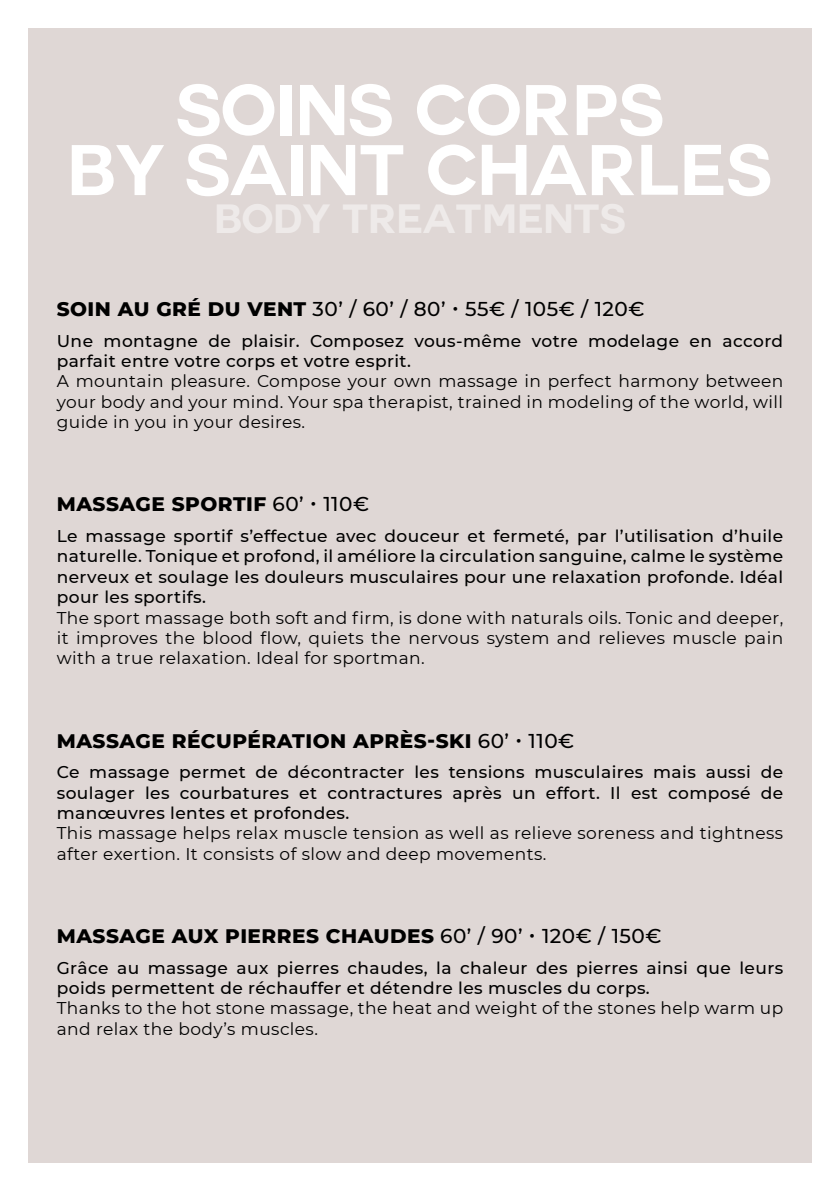
<style>
.page{position:relative;width:840px;height:1191px;background:#fff}
.page>*{position:absolute;margin:0;border:0;box-sizing:border-box;transform-origin:0 0}
.t1{font:700 70px/60px "Couture";color:#fff;text-align:center}
.t2{font:800 20px "Montserrat";letter-spacing:.025em;color:#000}
.t3{font:500 20px "Montserrat";letter-spacing:.025em;color:#000}
.t4{font:500 17px/20.4px "Montserrat";letter-spacing:.025em;color:#000}
.t5{font:17px/20.4px "Montserrat";letter-spacing:.025em;color:#000;text-align:justify}
.s1{font-weight:800}
.s2{font-weight:500}
</style>
<div class="page">
<div style="left:28px;top:28px;width:783px;height:1134px;background:#dfd7d5"></div>
<h1 class="t1" style="left:68px;top:80px;width:705px">SOINS CORPS<br>BY SAINT CHARLES</h1>
<p class="t3" style="left:57px;top:295px;width:589px"><span class="s1">SOIN AU GRÉ DU VENT</span> 30’ / 60’ / 80’ • 55€ / 105€ / 120€</p>
<p class="t4" style="left:57px;top:329px;width:727px">Une montagne de plaisir. Composez vous-même votre modelage en accord parfait entre votre corps et votre esprit.</p>
<p class="t5" style="left:57px;top:370px;width:727px">A mountain pleasure. Compose your own massage in perfect harmony between your body and your mind. Your spa therapist, trained in modeling of the world, will guide in you in your desires.</p>
<p class="t2" style="left:57px;top:489px;width:314px">MASSAGE SPORTIF <span class="s2">60’ • 110€</span></p>
<p class="t4" style="left:57px;top:525px;width:727px;text-align:justify">Le massage sportif s’effectue avec douceur et fermeté, par l’utilisation d’huile naturelle. Tonique et profond, il améliore la circulation sanguine, calme le système nerveux et soulage les douleurs musculaires pour une relaxation profonde. Idéal pour les sportifs.</p>
<p class="t5" style="left:57px;top:606px;width:727px">The sport massage both soft and firm, is done with naturals oils. Tonic and deeper, it improves the blood flow, quiets the nervous system and relieves muscle pain with a true relaxation. Ideal for sportman.</p>
<p class="t2" style="left:57px;top:726px;width:519px">MASSAGE RÉCUPÉRATION APRÈS-SKI <span class="s2">60’ • 110€</span></p>
<p class="t4" style="left:57px;top:761px;width:727px;text-align:justify">Ce massage permet de décontracter les tensions musculaires mais aussi de soulager les courbatures et contractures après un effort. Il est composé de manœuvres lentes et profondes.</p>
<p class="t5" style="left:57px;top:822px;width:727px">This massage helps relax muscle tension as well as relieve soreness and tightness after exertion. It consists of slow and deep movements.</p>
<p class="t2" style="left:57px;top:921px;width:606px">MASSAGE AUX PIERRES CHAUDES <span class="s2">60’ / 90’ • 120€ / 150€</span></p>
<p class="t4" style="left:57px;top:956px;width:727px">Grâce au massage aux pierres chaudes, la chaleur des pierres ainsi que leurs poids permettent de réchauffer et détendre les muscles du corps.</p>
<p class="t5" style="left:57px;top:997px;width:727px">Thanks to the hot stone massage, the heat and weight of the stones help warm up and relax the body’s muscles.</p>
</div>
